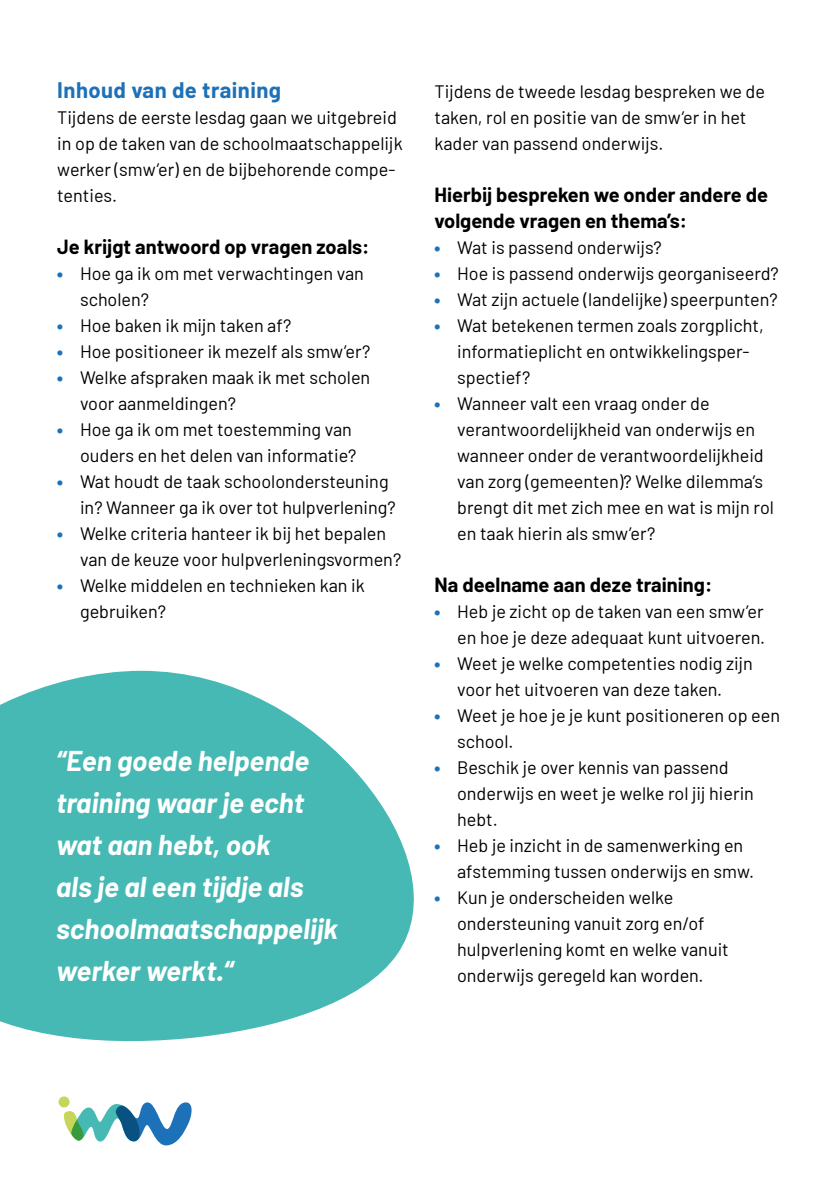
<style>
.page{position:relative;width:840px;height:1191px;background:#fff}
.page>*{position:absolute;margin:0;border:0;box-sizing:border-box;transform-origin:0 0}
.t1{font:italic 700 28px/42px "Barlow";color:#fff}
.t2{font:700 22px "Barlow";letter-spacing:.02em;color:#1d71b8}
.t3{font:700 20px/26px "Barlow";color:#000}
.t4{font:18px/26px "Barlow";color:#000}
.s1{font-weight:900;color:#1d71b8}
</style>
<div class="page">
<svg style="left:0;top:670px;width:414px;height:372px;fill:#47b9b4"></svg>
<div style="left:59px;top:1096px;width:10px;height:11px;background:#c7d658;border-radius:50%"></div>
<svg style="left:60px;top:1102px;width:132px;height:44px"></svg>
<p class="t2" style="left:57px;top:74px;width:225px">Inhoud van de training</p>
<p class="t4" style="left:57px;top:103px;width:346px">Tijdens de eerste lesdag gaan we uitgebreid in op de taken van de schoolmaatschappelijk werker (smw’er) en de bijbehorende compe&shy;tenties.</p>
<p class="t3" style="left:57px;top:232px;width:313px">Je krijgt antwoord op vragen zoals:</p>
<p class="t4" style="left:80px;top:259px;width:285px;text-indent:-23px"><span class="s1">•</span> Hoe ga ik om met verwachtingen van scholen?</p>
<p class="t4" style="left:57px;top:311px;width:235px"><span class="s1">•</span> Hoe baken ik mijn taken af?</p>
<p class="t4" style="left:57px;top:337px;width:314px"><span class="s1">•</span> Hoe positioneer ik mezelf als smw’er?</p>
<p class="t4" style="left:80px;top:363px;width:291px;text-indent:-23px"><span class="s1">•</span> Welke afspraken maak ik met scholen voor aanmeldingen?</p>
<p class="t4" style="left:57px;top:415px;width:300px;text-align:right"><span class="s1">•</span> Hoe ga ik om met toestemming van ouders en het delen van informatie?</p>
<p class="t4" style="left:80px;top:467px;width:317px;text-indent:-23px"><span class="s1">•</span> Wat houdt de taak schoolondersteuning in? Wanneer ga ik over tot hulpverlening?</p>
<p class="t4" style="left:80px;top:519px;width:322px;text-indent:-23px"><span class="s1">•</span> Welke criteria hanteer ik bij het bepalen van de keuze voor hulpverleningsvormen?</p>
<p class="t4" style="left:80px;top:571px;width:286px;text-indent:-23px"><span class="s1">•</span> Welke middelen en technieken kan ik gebruiken?</p>
<h1 class="t1" style="left:56px;top:740px;width:283px">“Een goede helpende training waar je echt wat aan hebt, ook<br>als je al een tijdje als schoolmaatschappelijk werker werkt.“</h1>
<p class="t4" style="left:434px;top:77px;width:332px">Tijdens de tweede lesdag bespreken we de taken, rol en positie van de smw’er in het kader van passend onderwijs.</p>
<p class="t3" style="left:434px;top:180px;width:335px">Hierbij bespreken we onder andere de volgende vragen en thema’s:</p>
<p class="t4" style="left:434px;top:233px;width:229px"><span class="s1">•</span> Wat is passend onderwijs?</p>
<p class="t4" style="left:434px;top:259px;width:346px"><span class="s1">•</span> Hoe is passend onderwijs georganiseerd?</p>
<p class="t4" style="left:434px;top:285px;width:345px"><span class="s1">•</span> Wat zijn actuele (landelijke) speerpunten?</p>
<p class="t4" style="left:457px;top:311px;width:308px;text-indent:-23px"><span class="s1">•</span> Wat betekenen termen zoals zorgplicht, informatieplicht en ontwikkelingsper&shy;spectief?</p>
<p class="t4" style="left:457px;top:389px;width:318px;text-indent:-23px"><span class="s1">•</span> Wanneer valt een vraag onder de verantwoordelijkheid van onderwijs en wanneer onder de verantwoordelijkheid van zorg (gemeenten)? Welke dilemma’s brengt dit met zich mee en wat is mijn rol en taak hierin als smw’er?</p>
<p class="t3" style="left:434px;top:570px;width:279px">Na deelname aan deze training:</p>
<p class="t4" style="left:434px;top:597px;width:332px;text-align:right"><span class="s1">•</span> Heb je zicht op de taken van een smw’er en hoe je deze adequaat kunt uitvoeren.</p>
<p class="t4" style="left:434px;top:649px;width:320px;text-align:center"><span class="s1">•</span> Weet je welke competenties nodig zijn voor het uitvoeren van deze taken.</p>
<p class="t4" style="left:457px;top:701px;width:324px;text-indent:-23px"><span class="s1">•</span> Weet je hoe je je kunt positioneren op een school.</p>
<p class="t4" style="left:457px;top:753px;width:298px;text-indent:-23px"><span class="s1">•</span> Beschik je over kennis van passend onderwijs en weet je welke rol jij hierin hebt.</p>
<p class="t4" style="left:457px;top:831px;width:298px;text-indent:-23px"><span class="s1">•</span> Heb je inzicht in de samenwerking en afstemming tussen onderwijs en smw.</p>
<p class="t4" style="left:457px;top:883px;width:273px;text-indent:-23px"><span class="s1">•</span> Kun je onderscheiden welke ondersteuning vanuit zorg en/of hulpverlening komt en welke vanuit onderwijs geregeld kan worden.</p>
</div>
